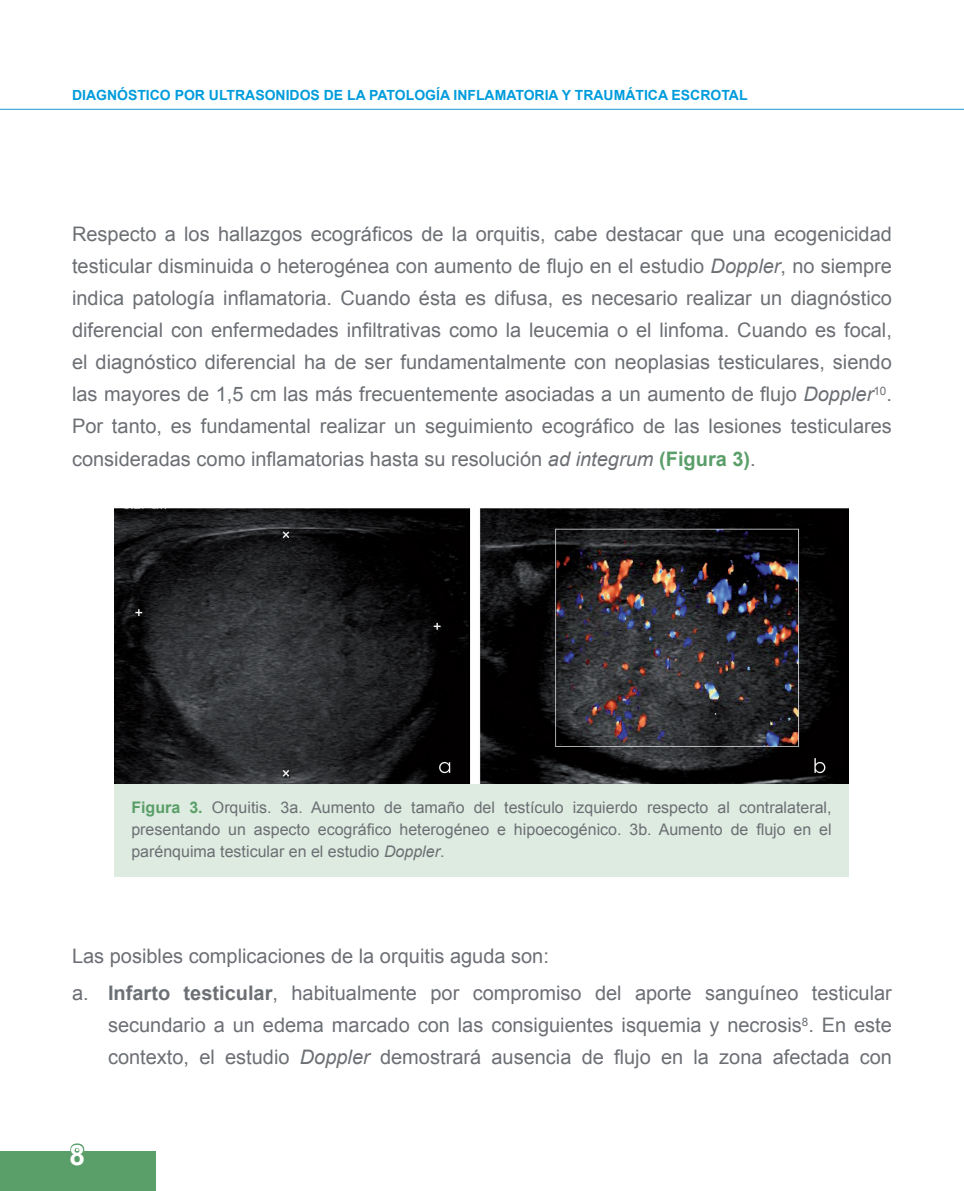
<style>
.page{position:relative;width:964px;height:1191px;background:#fff}
.page>*{position:absolute;margin:0;border:0;box-sizing:border-box;transform-origin:0 0}
.t1{font:700 28px "Arial";color:#fff}
.t2{font:20px/32px "Arial";color:#6c6f74}
.t3{font:16px/22px "Arial";color:#6c6f74;text-align:justify}
.t4{font:700 14px "Arial";color:#009cdb}
.s1{font-style:italic}
.s2{font-weight:700;color:#5a9e69}
.s3{font-weight:700}
</style>
<div class="page">
<hr style="left:0;top:109px;width:964px;height:1px;background:#189bd2">
<div style="left:0;top:1151px;width:155px;height:40px;background:#5a9e69"></div>
<svg style="left:70px;top:1143px;width:15px;height:8px"></svg>
<img style="left:114px;top:508px;width:735px;height:276px">
<div style="left:114px;top:784px;width:735px;height:92px;background:#ddebe0"></div>
<p class="t4" style="left:72px;top:88px;width:677px">DIAGNÓSTICO POR ULTRASONIDOS DE LA PATOLOGÍA INFLAMATORIA Y TRAUMÁTICA ESCROTAL</p>
<p class="t2" style="left:72px;top:218px;width:821px;text-align:justify">Respecto a los hallazgos ecográficos de la orquitis, cabe destacar que una ecogenicidad testicular disminuida o heterogénea con aumento de flujo en el estudio <span class="s1">Doppler</span>, no siempre indica patología inflamatoria. Cuando ésta es difusa, es necesario realizar un diagnóstico diferencial con enfermedades infiltrativas como la leucemia o el linfoma. Cuando es focal, el diagnóstico diferencial ha de ser fundamentalmente con neoplasias testiculares, siendo las mayores de 1,5 cm las más frecuentemente asociadas a un aumento de flujo <span class="s1">Doppler</span><sup>10</sup>.<br>Por tanto, es fundamental realizar un seguimiento ecográfico de las lesiones testiculares consideradas como inflamatorias hasta su resolución <span class="s1">ad integrum</span> <span class="s2">(Figura 3)</span>.</p>
<p class="t3" style="left:131px;top:796px;width:702px"><span class="s2">Figura 3.</span> Orquitis. 3a. Aumento de tamaño del testículo izquierdo respecto al contralateral, presentando un aspecto ecográfico heterogéneo e hipoecogénico. 3b. Aumento de flujo en el parénquima testicular en el estudio <span class="s1">Doppler</span>.</p>
<p class="t2" style="left:72px;top:937px;width:821px;line-height:37.6px">Las posibles complicaciones de la orquitis aguda son:<br>a. <span class="s3">Infarto testicular</span>, habitualmente por compromiso del aporte sanguíneo testicular</p>
<p class="t2" style="left:108px;top:1009px;width:785px">secundario a un edema marcado con las consiguientes isquemia y necrosis<sup>8</sup>. En este contexto, el estudio <span class="s1">Doppler</span> demostrará ausencia de flujo en la zona afectada con</p>
<h1 class="t1" style="left:70px;top:1139px;width:17px">8</h1>
</div>
